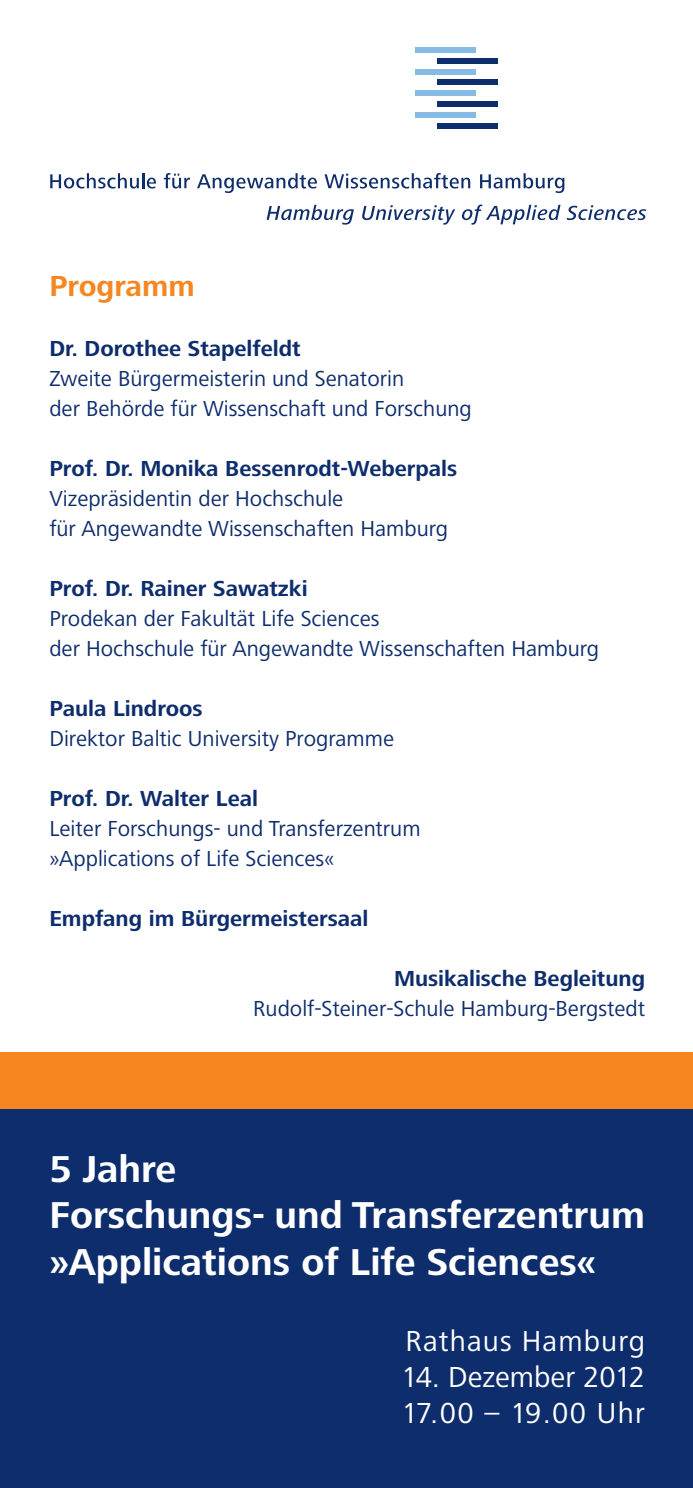
<style>
.page{position:relative;width:693px;height:1488px;background:#fff}
.page>*{position:absolute;margin:0;border:0;box-sizing:border-box;transform-origin:0 0}
.t1{font:700 38.75px/46.5px "HAW Frutiger Next";color:#fff}
.t2{font:30px/36px "HAW Frutiger Next";color:#fff}
.t3{font:30px "HAW Frutiger Next";letter-spacing:.035em;color:#fff}
.t4{font:700 30px "HAW Frutiger Next";color:#f6861f}
.t5{font:22.5px/30px "HAW Frutiger Next";color:#0e2d6d}
.t6{font:700 22.5px "HAW Frutiger Next";color:#0e2d6d}
</style>
<div class="page">
<div style="left:0;top:1077px;width:692px;height:411px;background:#0e2d6d"></div>
<svg style="left:266px;top:205px;width:88px;height:20px"></svg>
<svg style="left:362px;top:205px;width:93px;height:20px"></svg>
<svg style="left:462px;top:205px;width:98px;height:20px"></svg>
<svg style="left:566px;top:205px;width:80px;height:15px"></svg>
<svg style="left:50px;top:173px;width:106px;height:15px"></svg>
<svg style="left:164px;top:173px;width:26px;height:15px"></svg>
<svg style="left:197px;top:173px;width:120px;height:20px"></svg>
<svg style="left:324px;top:173px;width:146px;height:15px"></svg>
<svg style="left:480px;top:173px;width:84px;height:20px"></svg>
<div style="left:415px;top:112px;width:61px;height:5px;background:#85bbe5"></div>
<div style="left:415px;top:91px;width:61px;height:5px;background:#85bbe5"></div>
<div style="left:415px;top:69px;width:61px;height:5px;background:#85bbe5"></div>
<div style="left:415px;top:48px;width:61px;height:5px;background:#85bbe5"></div>
<div style="left:437px;top:123px;width:60px;height:5px;background:#0e2d6d"></div>
<div style="left:437px;top:101px;width:60px;height:6px;background:#0e2d6d"></div>
<div style="left:437px;top:80px;width:60px;height:5px;background:#0e2d6d"></div>
<div style="left:437px;top:58px;width:60px;height:6px;background:#0e2d6d"></div>
<div style="left:0;top:1052px;width:692px;height:57px;background:#f6861f"></div>
<h2 class="t4" style="left:49px;top:275px;width:147px">Programm</h2>
<p class="t6" style="left:49px;top:340px;width:253px">Dr. Dorothee Stapelfeldt</p>
<p class="t5" style="left:49px;top:366px;width:424px">Zweite Bürgermeisterin und Senatorin<br>der Behörde für Wissenschaft und Forschung</p>
<p class="t6" style="left:49px;top:460px;width:409px">Prof. Dr. Monika Bessenrodt-Weberpals</p>
<p class="t5" style="left:49px;top:486px;width:400px">Vizepräsidentin der Hochschule<br>für Angewandte Wissenschaften Hamburg</p>
<p class="t6" style="left:49px;top:580px;width:260px">Prof. Dr. Rainer Sawatzki</p>
<p class="t5" style="left:49px;top:606px;width:551px">Prodekan der Fakultät Life Sciences<br>der Hochschule für Angewandte Wissenschaften Hamburg</p>
<p class="t6" style="left:49px;top:700px;width:154px">Paula Lindroos</p>
<p class="t5" style="left:49px;top:726px;width:346px">Direktor Baltic University Programme</p>
<p class="t6" style="left:49px;top:790px;width:210px">Prof. Dr. Walter Leal</p>
<p class="t5" style="left:49px;top:816px;width:372px">Leiter Forschungs- und Transferzentrum »Applications of Life Sciences«</p>
<p class="t6" style="left:49px;top:910px;width:320px">Empfang im Bürgermeistersaal</p>
<p class="t6" style="left:394px;top:970px;width:252px">Musikalische Begleitung</p>
<p class="t5" style="left:253px;top:996px;width:393px">Rudolf-Steiner-Schule Hamburg-Bergstedt</p>
<h1 class="t1" style="left:49px;top:1149px;width:597px">5 Jahre<br>Forschungs- und Transferzentrum »Applications of Life Sciences«</h1>
<h2 class="t3" style="left:405px;top:1329px;width:241px">Rathaus Hamburg</h2>
<h2 class="t2" style="left:401px;top:1361px;width:245px">14. Dezember 2012<br>17.00 – 19.00 Uhr</h2>
</div>
